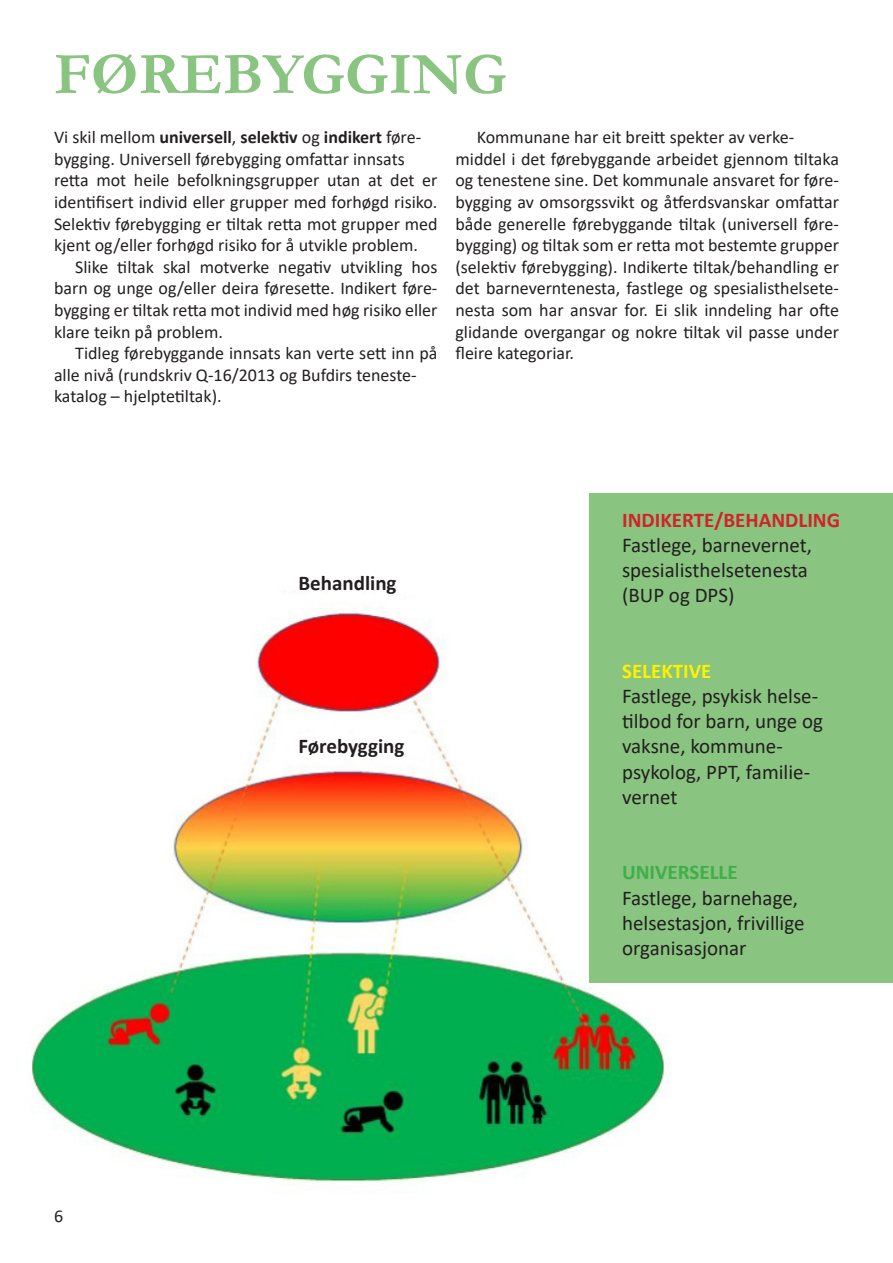
<style>
.page{position:relative;width:893px;height:1263px;background:#fff}
.page>*{position:absolute;margin:0;border:0;box-sizing:border-box;transform-origin:0 0}
.t1{font:700 60px "Garamond";color:#89c480}
.t2{font:21px/25.2px "Calibri";color:#231f20}
.t3{font:700 21px "Calibri";color:#231f20}
.t4{font:700 21px "Calibri";color:#d1232a}
.t5{font:700 21px "Calibri";color:#40ae49}
.t6{font:700 21px "Calibri";color:#fff101}
.t7{font:18px/21.6px "Calibri";color:#231f20;text-align:justify}
.t8{font:700 18px "Calibri";color:#231f20}
.s1{font-weight:400}
</style>
<div class="page">
<img style="left:31px;top:586px;width:642px;height:597px">
<div style="left:590px;top:493px;width:303px;height:489px;background:#89c480"></div>
<p class="t1" style="left:54px;top:33px;width:454px">FØREBYGGING</p>
<p class="t8" style="left:54px;top:124px;width:369px"><span class="s1">Vi skil mellom</span> universell<span class="s1">,</span> selektiv <span class="s1">og</span> indikert <span class="s1">føre-</span></p>
<p class="t7" style="left:54px;top:148px;width:352px">bygging. Universell førebygging omfattar innsats</p>
<p class="t7" style="left:54px;top:169px;width:385px">retta mot heile befolkningsgrupper utan at det er identifisert individ eller grupper med forhøgd risiko.<br>Selektiv førebygging er tiltak retta mot grupper med kjent og/eller forhøgd risiko for å utvikle problem.</p>
<p class="t7" style="left:54px;top:256px;width:385px;text-indent:21px">Slike tiltak skal motverke negativ utvikling hos barn og unge og/eller deira føresette. Indikert føre&shy;bygging er tiltak retta mot individ med høg risiko eller klare teikn på problem.</p>
<p class="t7" style="left:54px;top:342px;width:385px;text-indent:21px">Tidleg førebyggande innsats kan verte sett inn på alle nivå (rundskriv Q-16/2013 og Bufdirs teneste-</p>
<p class="t7" style="left:54px;top:385px;width:169px">katalog – hjelptetiltak).</p>
<p class="t7" style="left:477px;top:126px;width:319px">Kommunane har eit breitt spekter av verke-</p>
<p class="t7" style="left:455px;top:148px;width:385px">middel i det førebyggande arbeidet gjennom tiltaka og tenestene sine. Det kommunale ansvaret for føre&shy;bygging av omsorgssvikt og åtferdsvanskar omfattar både generelle førebyggande tiltak (universell føre&shy;bygging) og tiltak som er retta mot bestemte grupper (selektiv førebygging). Indikerte tiltak/behandling er det barneverntenesta, fastlege og spesialisthelsete&shy;nesta som har ansvar for. Ei slik inndeling har ofte glidande overgangar og nokre tiltak vil passe under fleire kategoriar.</p>
<p class="t7" style="left:54px;top:1205px;width:11px">6</p>
<p class="t3" style="left:298px;top:568px;width:100px">Behandling</p>
<p class="t3" style="left:298px;top:731px;width:107px">Førebygging</p>
<p class="t4" style="left:622px;top:505px;width:220px">INDIKERTE/BEHANDLING</p>
<p class="t2" style="left:622px;top:532px;width:192px">Fastlege, barnevernet, spesialisthelsetenesta (BUP og DPS)</p>
<p class="t6" style="left:622px;top:656px;width:91px">SELEKTIVE</p>
<p class="t2" style="left:622px;top:683px;width:202px">Fastlege, psykisk helse&shy;tilbod for barn, unge og vaksne, kommune-</p>
<p class="t2" style="left:622px;top:758px;width:190px">psykolog, PPT, familie-</p>
<p class="t2" style="left:622px;top:784px;width:57px">vernet</p>
<p class="t5" style="left:622px;top:857px;width:117px">UNIVERSELLE</p>
<p class="t2" style="left:622px;top:884px;width:177px">Fastlege, barnehage,</p>
<p class="t2" style="left:622px;top:910px;width:184px">helsestasjon, frivillige organisasjonar</p>
</div>
